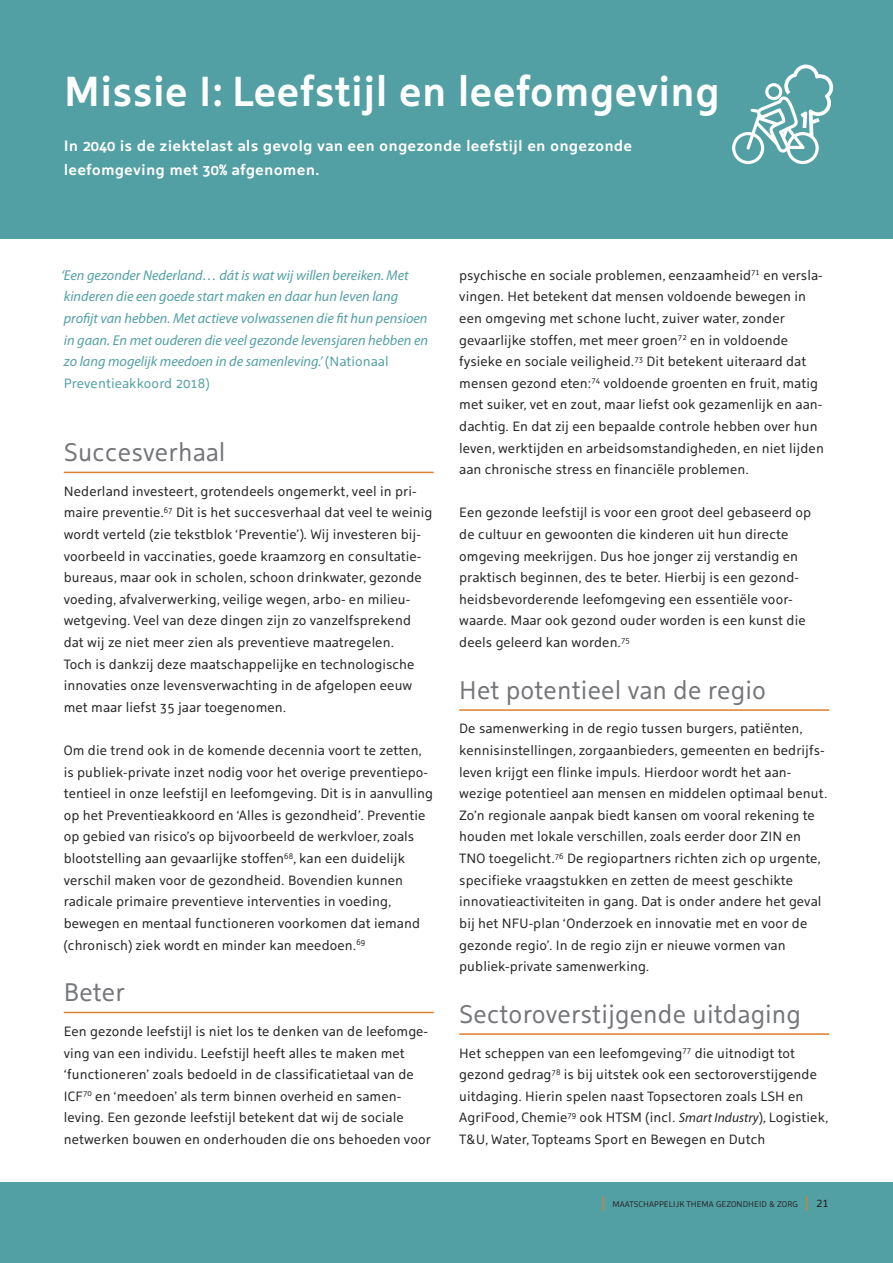
<style>
.page{position:relative;width:893px;height:1263px;background:#fff}
.page>*{position:absolute;margin:0;border:0;box-sizing:border-box;transform-origin:0 0}
.t1{font:700 42px "Holland Sans";letter-spacing:-.01em;color:#fff;scale:.94 1}
.t2{font:25.5px "Holland Sans";color:#747679}
.t3{font:700 15px/24px "Holland Sans";color:#fff}
.t4{font:italic 14.25px/21.6px "Myriad Pro";color:#53a0a4}
.t5{font:13.5px/21.6px "Holland Sans";color:#272526}
.t6{font:13.5px "Holland Sans";color:#53a0a4}
.t7{font:8.25px "Holland Sans";color:#272526}
.s1{font-family:"Holland Sans";font-style:normal;font-size:13.5px}
.s2{font-family:"Myriad Pro";font-style:italic}
.s3{font-size:14.25px;color:#dc7f2e}
.s4{font-size:12px}
</style>
<div class="page">
<div style="left:0;top:0;width:893px;height:238px;background:#53a0a4"></div>
<div style="left:0;top:1182px;width:893px;height:81px;background:#53a0a4"></div>
<hr style="left:64px;top:472px;width:370px;height:1px;background:#dc7f2e">
<hr style="left:64px;top:1012px;width:370px;height:1px;background:#dc7f2e">
<hr style="left:459px;top:709px;width:370px;height:2px;background:#dc7f2e">
<hr style="left:459px;top:1033px;width:370px;height:2px;background:#dc7f2e">
<svg style="left:732px;top:65px;width:101px;height:99px"></svg>
<p class="t1" style="left:64px;top:75px;width:700px">Missie I: Leefstijl en leefomgeving</p>
<p class="t3" style="left:64px;top:135px;width:570px">In 2040 is de ziektelast als gevolg van een ongezonde leefstijl en ongezonde leefomgeving met 30% afgenomen.</p>
<p class="t4" style="left:61px;top:265px;width:369px">‘Een gezonder Nederland… dát is wat wij willen bereiken. Met kinderen die een goede start maken en daar hun leven lang profijt van hebben. Met actieve volwassenen die fit hun pensioen in gaan. En met ouderen die veel gezonde levensjaren hebben en zo lang mogelijk meedoen in de samenleving.’ <span class="s1">(Nationaal</span></p>
<p class="t6" style="left:64px;top:378px;width:147px">Preventieakkoord 2018)</p>
<p class="t2" style="left:64px;top:442px;width:163px">Succesverhaal</p>
<p class="t5" style="left:64px;top:482px;width:370px">Nederland investeert, grotendeels ongemerkt, veel in pri&shy;maire preventie.<sup>67</sup> Dit is het succesverhaal dat veel te weinig wordt verteld (zie tekstblok ‘Preventie’). Wij investeren bij&shy;voorbeeld in vaccinaties, goede kraamzorg en consultatie&shy;bureaus, maar ook in scholen, schoon drinkwater, gezonde voeding, afvalverwerking, veilige wegen, arbo- en milieu - wetgeving. Veel van deze dingen zijn zo vanzelfsprekend dat wij ze niet meer zien als preventieve maatregelen.<br>Toch is dankzij deze maatschappelijke en technologische innovaties onze levensverwachting in de afgelopen eeuw met maar liefst 35 jaar toegenomen.</p>
<p class="t5" style="left:64px;top:741px;width:371px">Om die trend ook in de komende decennia voort te zetten, is publiek-private inzet nodig voor het overige preventiepo&shy;tentieel in onze leefstijl en leefomgeving. Dit is in aanvulling op het Preventieakkoord en ‘Alles is gezondheid’. Preventie op gebied van risico’s op bijvoorbeeld de werkvloer, zoals blootstelling aan gevaarlijke stoffen<sup>68</sup>, kan een duidelijk verschil maken voor de gezondheid. Bovendien kunnen radicale primaire preventieve interventies in voeding, bewegen en mentaal functioneren voorkomen dat iemand (chronisch) ziek wordt en minder kan meedoen.<sup>69</sup></p>
<p class="t2" style="left:64px;top:982px;width:63px">Beter</p>
<p class="t5" style="left:64px;top:1022px;width:369px">Een gezonde leefstijl is niet los te denken van de leefomge&shy;ving van een individu. Leefstijl heeft alles te maken met ‘functioneren’ zoals bedoeld in de classificatietaal van de ICF<sup>70</sup> en ‘meedoen’ als term binnen overheid en samen&shy;leving. Een gezonde leefstijl betekent dat wij de sociale netwerken bouwen en onderhouden die ons behoeden voor</p>
<p class="t5" style="left:459px;top:266px;width:366px">psychische en sociale problemen, eenzaamheid<sup>71</sup> en versla&shy;vingen. Het betekent dat mensen voldoende bewegen in een omgeving met schone lucht, zuiver water, zonder gevaarlijke stoffen, met meer groen<sup>72</sup> en in voldoende fysieke en sociale veiligheid.<sup>73</sup> Dit betekent uiteraard dat mensen gezond eten:<sup>74</sup> voldoende groenten en fruit, matig met suiker, vet en zout, maar liefst ook gezamenlijk en aan&shy;dachtig. En dat zij een bepaalde controle hebben over hun leven, werktijden en arbeidsomstandigheden, en niet lijden aan chronische stress en financiële problemen.</p>
<p class="t5" style="left:459px;top:503px;width:354px">Een gezonde leefstijl is voor een groot deel gebaseerd op de cultuur en gewoonten die kinderen uit hun directe omgeving meekrijgen. Dus hoe jonger zij verstandig en praktisch beginnen, des te beter. Hierbij is een gezond&shy;heidsbevorderende leefomgeving een essentiële voor&shy;waarde. Maar ook gezond ouder worden is een kunst die deels geleerd kan worden.<sup>75</sup></p>
<p class="t2" style="left:459px;top:680px;width:308px">Het potentieel van de regio</p>
<p class="t5" style="left:459px;top:719px;width:370px">De samenwerking in de regio tussen burgers, patiënten, kennisinstellingen, zorgaanbieders, gemeenten en bedrijfs&shy;leven krijgt een flinke impuls. Hierdoor wordt het aan&shy;wezige potentieel aan mensen en middelen optimaal benut.<br>Zo’n regionale aanpak biedt kansen om vooral rekening te houden met lokale verschillen, zoals eerder door ZIN en TNO toegelicht.<sup>76</sup> De regiopartners richten zich op urgente, specifieke vraagstukken en zetten de meest geschikte innovatieactiviteiten in gang. Dat is onder andere het geval bij het NFU-plan ‘Onderzoek en innovatie met en voor de gezonde regio’. In de regio zijn er nieuwe vormen van publiek-private samenwerking.</p>
<p class="t2" style="left:459px;top:1004px;width:343px">Sectoroverstijgende uitdaging</p>
<p class="t5" style="left:459px;top:1043px;width:371px">Het scheppen van een leefomgeving<sup>77</sup> die uitnodigt tot gezond gedrag<sup>78</sup> is bij uitstek ook een sectoroverstijgende uitdaging. Hierin spelen naast Topsectoren zoals LSH en AgriFood, Chemie<sup>79</sup> ook HTSM (incl. <span class="s2">Smart Industry</span>), Logistiek, T&amp;U, Water, Topteams Sport en Bewegen en Dutch</p>
<p class="t7" style="left:602px;top:1201px;width:229px"><span class="s3">|</span> MAATSCHAPPELIJK THEMA GEZONDHEID &amp; ZORG <span class="s3">|</span> <span class="s4">21</span></p>
</div>
